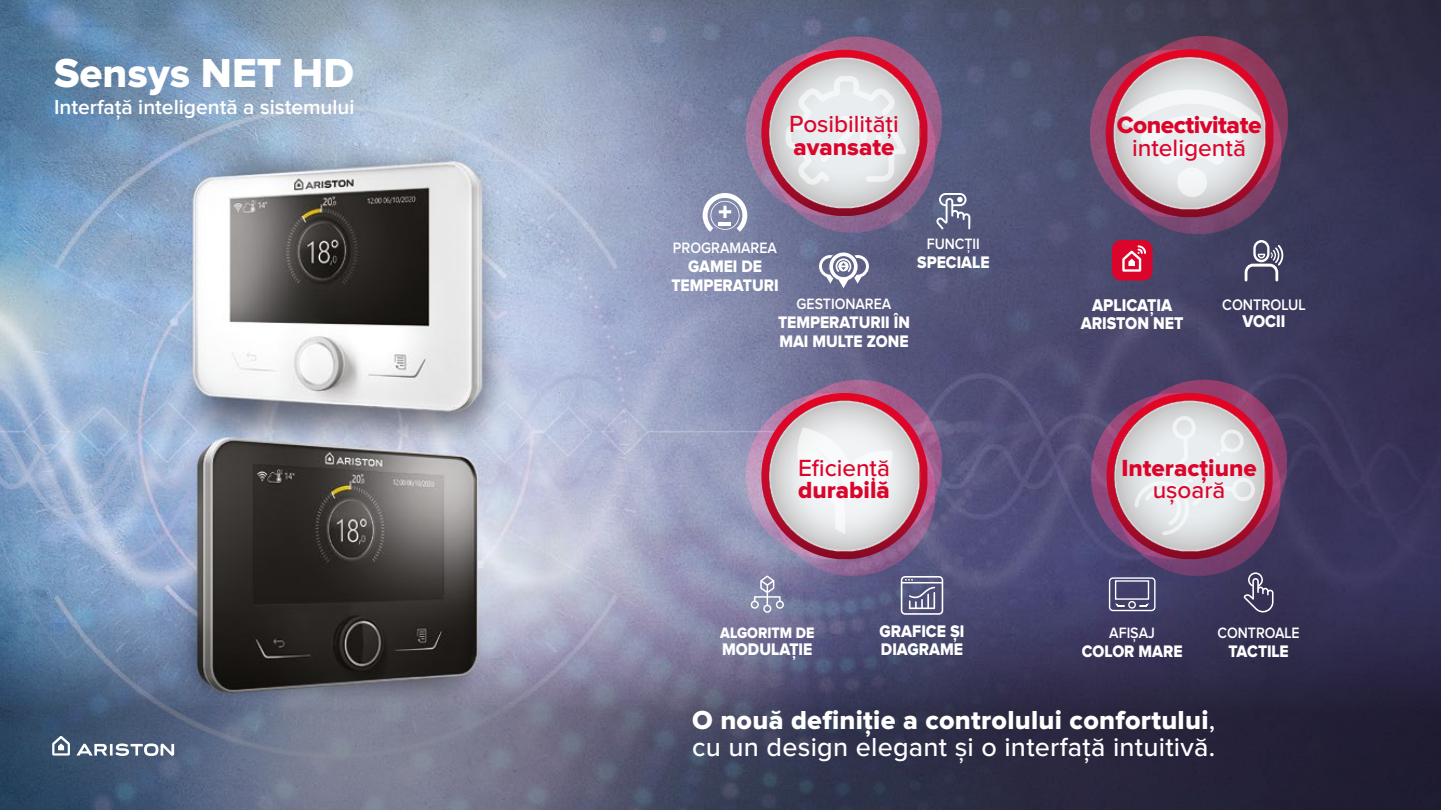
<style>
.page{position:relative;width:1441px;height:810px;background:#fff}
.page>*{position:absolute;margin:0;border:0;box-sizing:border-box;transform-origin:0 0}
.t1{font:42px "Proxima Nova Extrabld";color:#fff}
.t2{font:500 27px "Proxima Nova";letter-spacing:.01em;color:#fff}
.t3{font:27px "Proxima Nova Extrabld";letter-spacing:.01em;color:#fff}
.t4{font:24.45px "Proxima Nova Extrabld";letter-spacing:-.02em;color:#db052c}
.t5{font:500 24.45px "Proxima Nova";color:#db052c}
.t6{font:24.3px "Proxima Nova Extrabld";color:#db052c}
.t7{font:500 24.3px "Proxima Nova";color:#db052c}
.t8{font:600 21px "Proxima Nova";color:#fff}
.t9{font:17.55px/17.5px "Proxima Nova Extrabld";color:#fff;text-align:center;scale:.9 1}
.t10{font:17.4px/17.4px "Proxima Nova Extrabld";color:#fff;scale:.9 1}
.t11{font:17.25px/19px "Proxima Nova Extrabld";color:#fff;scale:.9 1}
.t12{font:600 15.9px "Proxima Nova";color:#fff;scale:.9 1}
.t13{font:15.75px "Proxima Nova Extrabld";color:#fff;scale:.9 1}
.t14{font:600 15.6px "Proxima Nova";color:#fff;scale:.9 1}
.s1{font-family:"Proxima Nova";font-weight:500}
</style>
<div class="page">
<img style="left:0;top:0;width:1440px;height:531px">
<svg style="left:0;top:531px;width:1440px;height:279px;background:#50546c"></svg>
<svg style="left:76px;top:744px;width:98px;height:12px"></svg>
<svg style="left:52px;top:736px;width:18px;height:20px"></svg>
<svg style="left:1089px;top:36px;width:198px;height:198px;background:#a68699"></svg>
<div style="left:1177px;top:167px;width:29px;height:30px;background:#f3f5f6;border-radius:50%"></div>
<svg style="left:1244px;top:240px;width:39px;height:41px"></svg>
<svg style="left:819px;top:253px;width:49px;height:35px"></svg>
<svg style="left:702px;top:37px;width:268px;height:196px;background:#a08ea6"></svg>
<svg style="left:745px;top:380px;width:198px;height:235px;background:#ae96ae"></svg>
<svg style="left:1111px;top:240px;width:41px;height:41px;background:#d52a4c"></svg>
<svg style="left:1090px;top:380px;width:196px;height:232px;background:#997c95"></svg>
<h1 class="t1" style="left:54px;top:54px;width:301px">Sensys NET HD</h1>
<p class="t8" style="left:54px;top:98px;width:302px">Interfață inteligentă a sistemului</p>
<h3 class="t7" style="left:789px;top:110px;width:111px">Posibilități</h3>
<h3 class="t6" style="left:793px;top:136px;width:102px">avansate</h3>
<h3 class="t4" style="left:1116px;top:114px;width:146px">Conectivitate</h3>
<h3 class="t5" style="left:1131px;top:133px;width:116px">inteligentă</h3>
<p class="t14" style="left:673px;top:240px;width:117px">PROGRAMAREA</p>
<p class="t11" style="left:671px;top:257px;width:121px;text-align:center">GAMEI DE<br>TEMPERATURI</p>
<p class="t14" style="left:926px;top:236px;width:60px">FUNCȚII</p>
<p class="t11" style="left:917px;top:253px;width:82px">SPECIALE</p>
<p class="t14" style="left:796px;top:296px;width:107px">GESTIONAREA</p>
<p class="t11" style="left:778px;top:313px;width:148px">TEMPERATURII ÎN<br>MAI MULTE ZONE</p>
<p class="t9" style="left:1080px;top:297px;width:116px">APLICAȚIA<br>ARISTON NET</p>
<p class="t12" style="left:1222px;top:297px;width:94px">CONTROLUL</p>
<p class="t9" style="left:1242px;top:314px;width:49px">VOCII</p>
<h3 class="t7" style="left:798px;top:454px;width:93px">Eficiență</h3>
<h3 class="t6" style="left:798px;top:479px;width:93px">durabilă</h3>
<h3 class="t6" style="left:1121px;top:456px;width:137px">Interacțiune</h3>
<h3 class="t7" style="left:1152px;top:476px;width:74px">ușoară</h3>
<p class="t13" style="left:720px;top:625px;width:106px">ALGORITM DE</p>
<p class="t10" style="left:722px;top:641px;width:102px">MODULAȚIE</p>
<p class="t10" style="left:879px;top:624px;width:96px">GRAFICE ȘI<br>DIAGRAME</p>
<p class="t14" style="left:1109px;top:626px;width:52px">AFIȘAJ</p>
<p class="t11" style="left:1081px;top:642px;width:114px">COLOR MARE</p>
<p class="t14" style="left:1217px;top:626px;width:93px">CONTROALE</p>
<p class="t11" style="left:1228px;top:642px;width:68px">TACTILE</p>
<h2 class="t3" style="left:692px;top:708px;width:524px">O nouă definiție a controlului confortului<span class="s1">,</span></h2>
<h2 class="t2" style="left:692px;top:731px;width:524px">cu un design elegant și o interfață intuitivă.</h2>
</div>
